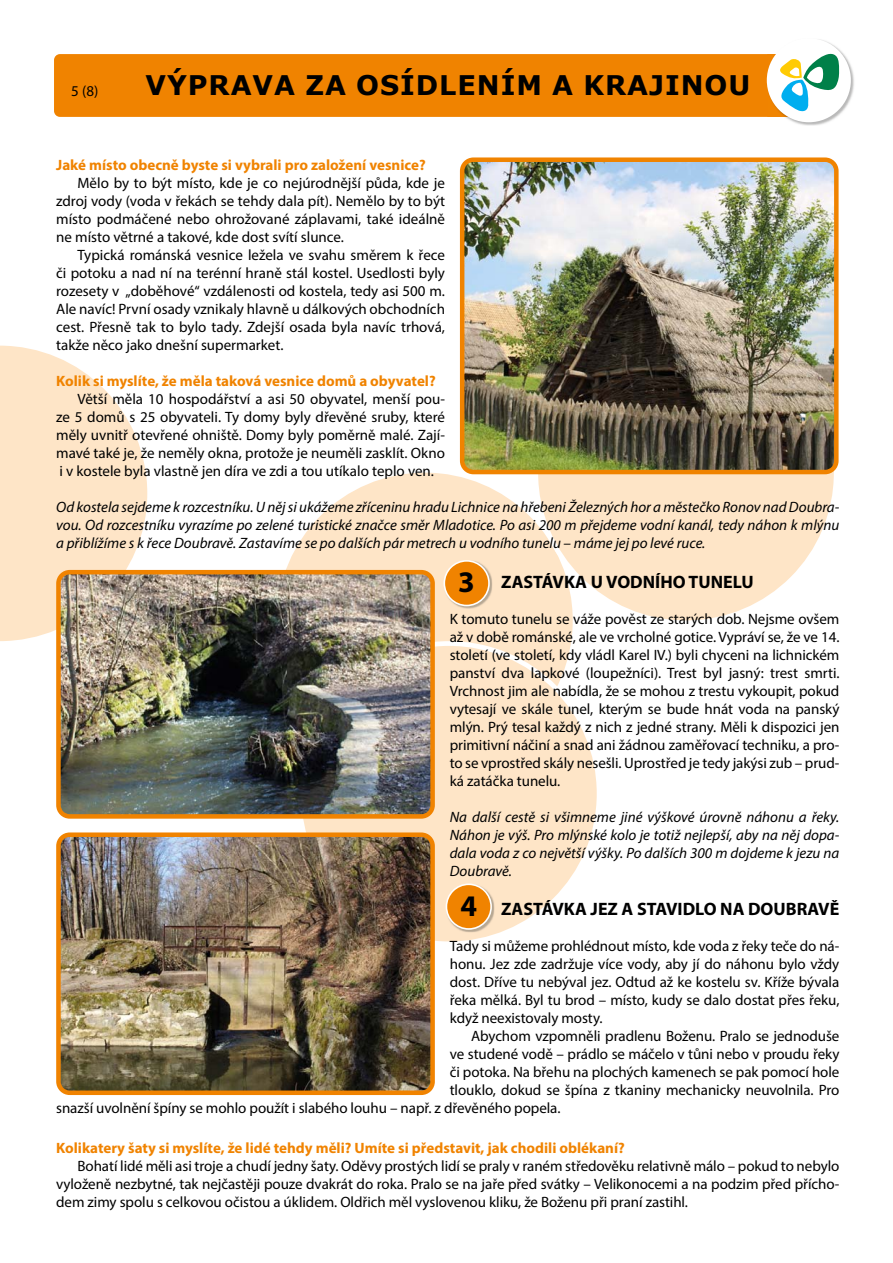
<style>
.page{position:relative;width:893px;height:1263px;background:#fff}
.page>*{position:absolute;margin:0;border:0;box-sizing:border-box;transform-origin:0 0}
.t1{font:700 30px "Myriad Pro";color:#000}
.t2{font:700 27px "Verdana";letter-spacing:.035em;color:#000}
.t3{font:700 18px "Myriad Pro";color:#000}
.t4{font:15px/18px "Myriad Pro";letter-spacing:-.005em;color:#000;text-align:justify}
.t5{font:italic 15px/18px "Myriad Pro";color:#000;text-align:justify}
.t6{font:700 15px "Myriad Pro";color:#f08300}
</style>
<div class="page">
<svg style="left:272px;top:472px;width:301px;height:169px;fill:#fee5c7"></svg>
<svg style="left:303px;top:641px;width:294px;height:301px;fill:#fee5c7"></svg>
<svg style="left:0;top:345px;width:152px;height:296px;fill:#fee5c7"></svg>
<svg style="left:533px;top:474px;width:301px;height:151px;fill:#fee5c7"></svg>
<img style="left:444px;top:561px;width:48px;height:48px">
<svg style="left:443px;top:560px;width:47px;height:46px;background:#f1a244"></svg>
<img style="left:446px;top:884px;width:48px;height:48px">
<svg style="left:445px;top:884px;width:47px;height:46px;background:#f0a244"></svg>
<img style="left:56px;top:570px;width:379px;height:249px">
<img style="left:56px;top:832px;width:379px;height:263px">
<img style="left:460px;top:157px;width:378px;height:317px">
<div style="left:54px;top:54px;width:771px;height:63px;background:#f08300;border-radius:6px"></div>
<img style="left:785px;top:39px;width:69px;height:87px">
<div style="left:766px;top:38px;width:84px;height:84px;background:#fff;border-radius:50%"></div>
<svg style="left:779px;top:54px;width:60px;height:58px"></svg>
<p class="t4" style="left:71px;top:83px;width:29px">5 (8)</p>
<h2 class="t2" style="left:145px;top:68px;width:606px">VÝPRAVA ZA OSÍDLENÍM A KRAJINOU</h2>
<p class="t6" style="left:56px;top:159px;width:371px">Jaké místo obecně byste si vybrali pro založení vesnice?</p>
<p class="t4" style="left:56px;top:175px;width:390px;text-indent:21px">Mělo by to být místo, kde je co nejúrodnější půda, kde je zdroj vody (voda v řekách se tehdy dala pít). Nemělo by to být místo podmáčené nebo ohrožované záplavami, také ideálně ne místo větrné a takové, kde dost svítí slunce.</p>
<p class="t4" style="left:56px;top:247px;width:390px;text-indent:21px">Typická románská vesnice ležela ve svahu směrem k řece či potoku a nad ní na terénní hraně stál kostel. Usedlosti byly rozesety v „doběhové“ vzdálenosti od kostela, tedy asi 500 m.<br>Ale navíc! První osady vznikaly hlavně u dálkových obchodních cest. Přesně tak to bylo tady. Zdejší osada byla navíc trhová, takže něco jako dnešní supermarket.</p>
<p class="t6" style="left:56px;top:375px;width:381px">Kolik si myslíte, že měla taková vesnice domů a obyvatel?</p>
<p class="t4" style="left:56px;top:391px;width:390px;text-indent:21px">Větší měla 10 hospodářství a asi 50 obyvatel, menší pou&shy;ze 5 domů s 25 obyvateli. Ty domy byly dřevěné sruby, které měly uvnitř otevřené ohniště. Domy byly poměrně malé. Zají&shy;mavé také je, že neměly okna, protože je neuměli zasklít. Okno i v kostele byla vlastně jen díra ve zdi a tou utíkalo teplo ven.</p>
<p class="t5" style="left:56px;top:499px;width:784px">Od kostela sejdeme k rozcestníku. U něj si ukážeme zříceninu hradu Lichnice na hřebeni Železných hor a městečko Ronov nad Doubra&shy;vou. Od rozcestníku vyrazíme po zelené turistické značce směr Mladotice. Po asi 200 m přejdeme vodní kanál, tedy náhon k mlýnu a přiblížíme s k řece Doubravě. Zastavíme se po dalších pár metrech u vodního tunelu – máme jej po levé ruce.</p>
<p class="t3" style="left:501px;top:575px;width:254px">ZASTÁVKA U VODNÍHO TUNELU</p>
<p class="t4" style="left:450px;top:611px;width:391px">K tomuto tunelu se váže pověst ze starých dob. Nejsme ovšem až v době románské, ale ve vrcholné gotice. Vypráví se, že ve 14. století (ve století, kdy vládl Karel IV.) byli chyceni na lichnickém panství dva lapkové (loupežníci). Trest byl jasný: trest smrti.<br>Vrchnost jim ale nabídla, že se mohou z trestu vykoupit, pokud vytesají ve skále tunel, kterým se bude hnát voda na panský mlýn. Prý tesal každý z nich z jedné strany. Měli k dispozici jen primitivní náčiní a snad ani žádnou zaměřovací techniku, a pro&shy;to se vprostřed skály nesešli. Uprostřed je tedy jakýsi zub – prud&shy;ká zatáčka tunelu.</p>
<p class="t5" style="left:450px;top:809px;width:391px">Na další cestě si všimneme jiné výškové úrovně náhonu a řeky.<br>Náhon je výš. Pro mlýnské kolo je totiž nejlepší, aby na něj dopa&shy;dala voda z co největší výšky. Po dalších 300 m dojdeme k jezu na Doubravě.</p>
<p class="t3" style="left:501px;top:902px;width:340px">ZASTÁVKA JEZ A STAVIDLO NA DOUBRAVĚ</p>
<p class="t4" style="left:450px;top:939px;width:391px">Tady si můžeme prohlédnout místo, kde voda z řeky teče do ná&shy;honu. Jez zde zadržuje více vody, aby jí do náhonu bylo vždy dost. Dříve tu nebýval jez. Odtud až ke kostelu sv. Kříže bývala řeka mělká. Byl tu brod – místo, kudy se dalo dostat přes řeku, když neexistovaly mosty.</p>
<p class="t4" style="left:471px;top:1029px;width:370px">Abychom vzpomněli pradlenu Boženu. Pralo se jednoduše</p>
<p class="t4" style="left:450px;top:1047px;width:391px">ve studené vodě – prádlo se máčelo v tůni nebo v proudu řeky</p>
<p class="t4" style="left:450px;top:1065px;width:391px">či potoka. Na břehu na plochých kamenech se pak pomocí hole</p>
<p class="t4" style="left:450px;top:1083px;width:391px">tlouklo, dokud se špína z tkaniny mechanicky neuvolnila. Pro</p>
<p class="t4" style="left:56px;top:1101px;width:506px">snazší uvolnění špíny se mohlo použít i slabého louhu – např. z dřevěného popela.</p>
<p class="t6" style="left:56px;top:1142px;width:570px">Kolikatery šaty si myslíte, že lidé tehdy měli? Umíte si představit, jak chodili oblékaní?</p>
<p class="t4" style="left:56px;top:1158px;width:784px;text-indent:21px">Bohatí lidé měli asi troje a chudí jedny šaty. Oděvy prostých lidí se praly v raném středověku relativně málo – pokud to nebylo vyloženě nezbytné, tak nejčastěji pouze dvakrát do roka. Pralo se na jaře před svátky – Velikonocemi a na podzim před přícho&shy;dem zimy spolu s celkovou očistou a úklidem. Oldřich měl vyslovenou kliku, že Boženu při praní zastihl.</p>
<h1 class="t1" style="left:458px;top:571px;width:18px">3</h1>
<h1 class="t1" style="left:460px;top:895px;width:18px">4</h1>
</div>
